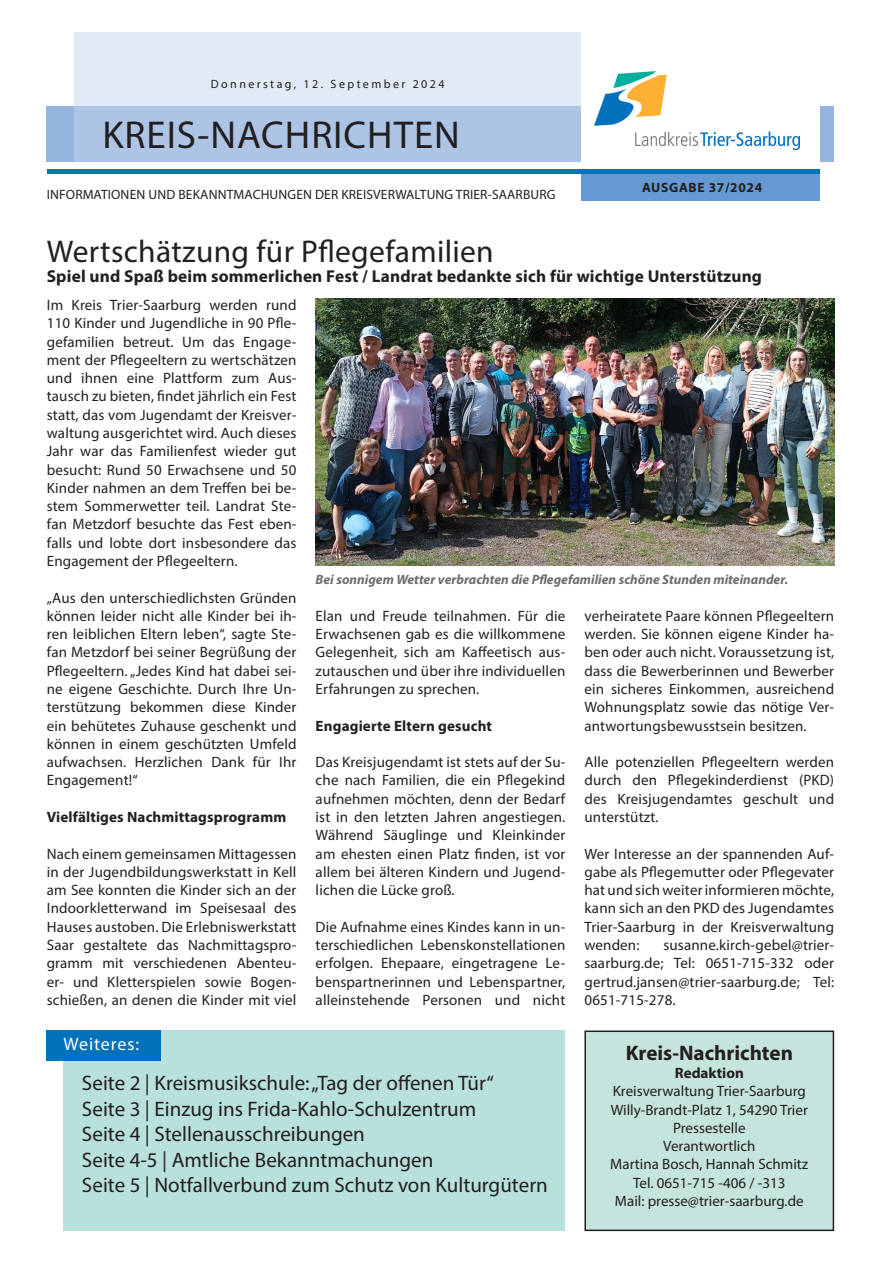
<style>
.page{position:relative;width:881px;height:1263px;background:#fff}
.page>*{position:absolute;margin:0;border:0;box-sizing:border-box;transform-origin:0 0}
.t1{font:39px "Myriad Pro";letter-spacing:.025em;color:#231f20}
.Headline{font:31.5px "Myriad Pro";letter-spacing:.01em;color:#231f20}
.Inhaltsverzeichnis{font:21px "Myriad Pro";color:#231f20}
.Fließtext_Bold_zentr{font:700 21px "Myriad Pro";color:#231f20}
.t2{font:18px "Myriad Pro";letter-spacing:.05em;color:#fff}
.Subline{font:700 17.25px "Myriad Pro";letter-spacing:.01em;color:#231f20}
.Fließtext{font:15px/18.3px "Myriad Pro";letter-spacing:.01em;color:#231f20;text-align:justify}
.Fließtext_Bold_zentr-2{font:15px "Myriad Pro";color:#231f20}
.Fließtext-2{font:700 15px "Myriad Pro";letter-spacing:.01em;color:#231f20}
.Fließtext_Bold_zentr-3{font:700 15px "Myriad Pro";color:#231f20}
.Bilduntertitel{font:italic 700 13.5px "Myriad Pro";color:#6c6d70}
.t3{font:13.5px "Myriad Pro";letter-spacing:.01em;color:#231f20}
.t4{font:700 13.5px "Myriad Pro";letter-spacing:.05em;color:#231f20}
.t5{font:12px "Myriad Pro";letter-spacing:.2em;color:#231f20}
</style>
<div class="page">
<div style="left:47px;top:106px;width:786px;height:56px;background:#95b5de"></div>
<svg style="left:74px;top:32px;width:506px;height:130px;background:#cbd9ee"></svg>
<div style="left:580px;top:0;width:239px;height:193px;background:#fff"></div>
<div style="left:580px;top:172px;width:239px;height:28px;background:#6599d1"></div>
<hr style="left:47px;top:169px;width:772px;height:4px;background:#0072bc">
<img style="left:594px;top:71px;width:205px;height:79px">
<div style="left:63px;top:1030px;width:502px;height:201px;background:#b8e1dc"></div>
<div style="left:46px;top:1030px;width:115px;height:30px;background:#0072bc"></div>
<div style="left:585px;top:1031px;width:248px;height:199px;background:#c6e4de"></div>
<div style="left:584px;top:1030px;width:249px;height:201px;border:2px solid #231f20"></div>
<img style="left:315px;top:299px;width:518px;height:267px">
<p class="t5" style="left:211px;top:77px;width:235px">Donnerstag, 12. September 2024</p>
<h1 class="t1" style="left:102px;top:111px;width:359px">KREIS-NACHRICHTEN</h1>
<p class="t3" style="left:47px;top:186px;width:510px">INFORMATIONEN UND BEKANNTMACHUNGEN DER KREISVERWALTUNG TRIER-SAARBURG</p>
<p class="t4" style="left:642px;top:179px;width:121px">AUSGABE 37/2024</p>
<p class="Headline" style="left:47px;top:232px;width:448px">Wertschätzung für Pflegefamilien</p>
<p class="Subline" style="left:47px;top:265px;width:716px">Spiel und Spaß beim sommerlichen Fest / Landrat bedankte sich für wichtige Unterstützung</p>
<p class="Fließtext" style="left:47px;top:296px;width:251px">Im Kreis Trier-Saarburg werden rund 110 Kinder und Jugendliche in 90 Pfle&shy;gefamilien betreut. Um das Engage&shy;ment der Pflegeeltern zu wertschätzen und ihnen eine Plattform zum Aus&shy;tausch zu bieten, findet jährlich ein Fest statt, das vom Jugendamt der Kreisver&shy;waltung ausgerichtet wird. Auch dieses Jahr war das Familienfest wieder gut besucht: Rund 50 Erwachsene und 50<br>Kinder nahmen an dem Treffen bei be&shy;stem Sommerwetter teil. Landrat Ste&shy;fan Metzdorf besuchte das Fest eben&shy;falls und lobte dort insbesondere das Engagement der Pflegeeltern.</p>
<p class="Fließtext" style="left:47px;top:588px;width:251px">„Aus den unterschiedlichsten Gründen können leider nicht alle Kinder bei ih&shy;ren leiblichen Eltern leben“, sagte Ste&shy;fan Metzdorf bei seiner Begrüßung der Pflegeeltern. „Jedes Kind hat dabei sei&shy;ne eigene Geschichte. Durch Ihre Un&shy;terstützung bekommen diese Kinder ein behütetes Zuhause geschenkt und können in einem geschützten Umfeld aufwachsen. Herzlichen Dank für Ihr Engagement!“</p>
<p class="Fließtext-2" style="left:47px;top:807px;width:241px">Vielfältiges Nachmittagsprogramm</p>
<p class="Fließtext" style="left:47px;top:844px;width:251px">Nach einem gemeinsamen Mittagessen in der Jugendbildungswerkstatt in Kell am See konnten die Kinder sich an der Indoorkletterwand im Speisesaal des Hauses austoben. Die Erlebniswerkstatt Saar gestaltete das Nachmittagspro&shy;gramm mit verschiedenen Abenteu&shy;er- und Kletterspielen sowie Bogen&shy;schießen, an denen die Kinder mit viel</p>
<p class="Bilduntertitel" style="left:315px;top:571px;width:474px">Bei sonnigem Wetter verbrachten die Pflegefamilien schöne Stunden miteinander.</p>
<p class="Fließtext" style="left:584px;top:606px;width:251px">verheiratete Paare können Pflegeeltern werden. Sie können eigene Kinder ha&shy;ben oder auch nicht. Voraussetzung ist, dass die Bewerberinnen und Bewerber ein sicheres Einkommen, ausreichend Wohnungsplatz sowie das nötige Ver&shy;antwortungsbewusstsein besitzen.</p>
<p class="Fließtext" style="left:584px;top:753px;width:251px">Alle potenziellen Pflegeeltern werden durch den Pflegekinderdienst (PKD) des Kreisjugendamtes geschult und unterstützt.</p>
<p class="Fließtext" style="left:584px;top:844px;width:251px">Wer Interesse an der spannenden Auf&shy;gabe als Pflegemutter oder Pflegevater hat und sich weiter informieren möchte, kann sich an den PKD des Jugendamtes Trier-Saarburg in der Kreisverwaltung wenden:</p>
<p class="Fließtext" style="left:315px;top:606px;width:251px">Elan und Freude teilnahmen. Für die Erwachsenen gab es die willkommene Gelegenheit, sich am Kaffeetisch aus&shy;zutauschen und über ihre individuellen Erfahrungen zu sprechen.</p>
<p class="Fließtext-2" style="left:315px;top:716px;width:178px">Engagierte Eltern gesucht</p>
<p class="Fließtext" style="left:315px;top:753px;width:251px">Das Kreisjugendamt ist stets auf der Su&shy;che nach Familien, die ein Pflegekind aufnehmen möchten, denn der Bedarf ist in den letzten Jahren angestiegen.<br>Während Säuglinge und Kleinkinder am ehesten einen Platz finden, ist vor allem bei älteren Kindern und Jugend&shy;lichen die Lücke groß.</p>
<p class="Fließtext" style="left:315px;top:917px;width:251px">Die Aufnahme eines Kindes kann in un&shy;terschiedlichen Lebenskonstellationen erfolgen. Ehepaare, eingetragene Le&shy;benspartnerinnen und Lebenspartner, alleinstehende Personen und nicht</p>
<p class="Fließtext" style="left:584px;top:935px;width:251px;text-indent:79px">susanne.kirch-gebel@trier&shy;saarburg.de; Tel: 0651-715-332 oder gertrud.jansen@trier-saarburg.de; Tel:<br>0651-715-278.</p>
<p class="t2" style="left:63px;top:1033px;width:77px">Weiteres:</p>
<p class="Inhaltsverzeichnis" style="left:82px;top:1070px;width:413px">Seite 2 | Kreismusikschule: „Tag der offenen Tür“</p>
<p class="Inhaltsverzeichnis" style="left:82px;top:1096px;width:395px">Seite 3 | Einzug ins Frida-Kahlo-Schulzentrum</p>
<p class="Inhaltsverzeichnis" style="left:82px;top:1121px;width:284px">Seite 4 | Stellenausschreibungen</p>
<p class="Inhaltsverzeichnis" style="left:82px;top:1147px;width:353px">Seite 4-5 | Amtliche Bekanntmachungen</p>
<p class="Inhaltsverzeichnis" style="left:82px;top:1172px;width:467px">Seite 5 | Notfallverbund zum Schutz von Kulturgütern</p>
<p class="Fließtext_Bold_zentr" style="left:625px;top:1039px;width:169px">Kreis-Nachrichten</p>
<p class="Fließtext_Bold_zentr-3" style="left:674px;top:1063px;width:70px">Redaktion</p>
<p class="Fließtext_Bold_zentr-2" style="left:612px;top:1082px;width:195px">Kreisverwaltung Trier-Saarburg</p>
<p class="Fließtext_Bold_zentr-2" style="left:610px;top:1100px;width:198px">Willy-Brandt-Platz 1, 54290 Trier</p>
<p class="Fließtext_Bold_zentr-2" style="left:672px;top:1118px;width:74px">Pressestelle</p>
<p class="Fließtext_Bold_zentr-2" style="left:663px;top:1137px;width:94px">Verantwortlich</p>
<p class="Fließtext_Bold_zentr-2" style="left:610px;top:1155px;width:199px">Martina Bosch, Hannah Schmitz</p>
<p class="Fließtext_Bold_zentr-2" style="left:633px;top:1173px;width:154px">Tel. 0651-715 -406 / -313</p>
<p class="Fließtext_Bold_zentr-2" style="left:614px;top:1192px;width:190px">Mail: presse@trier-saarburg.de</p>
</div>
